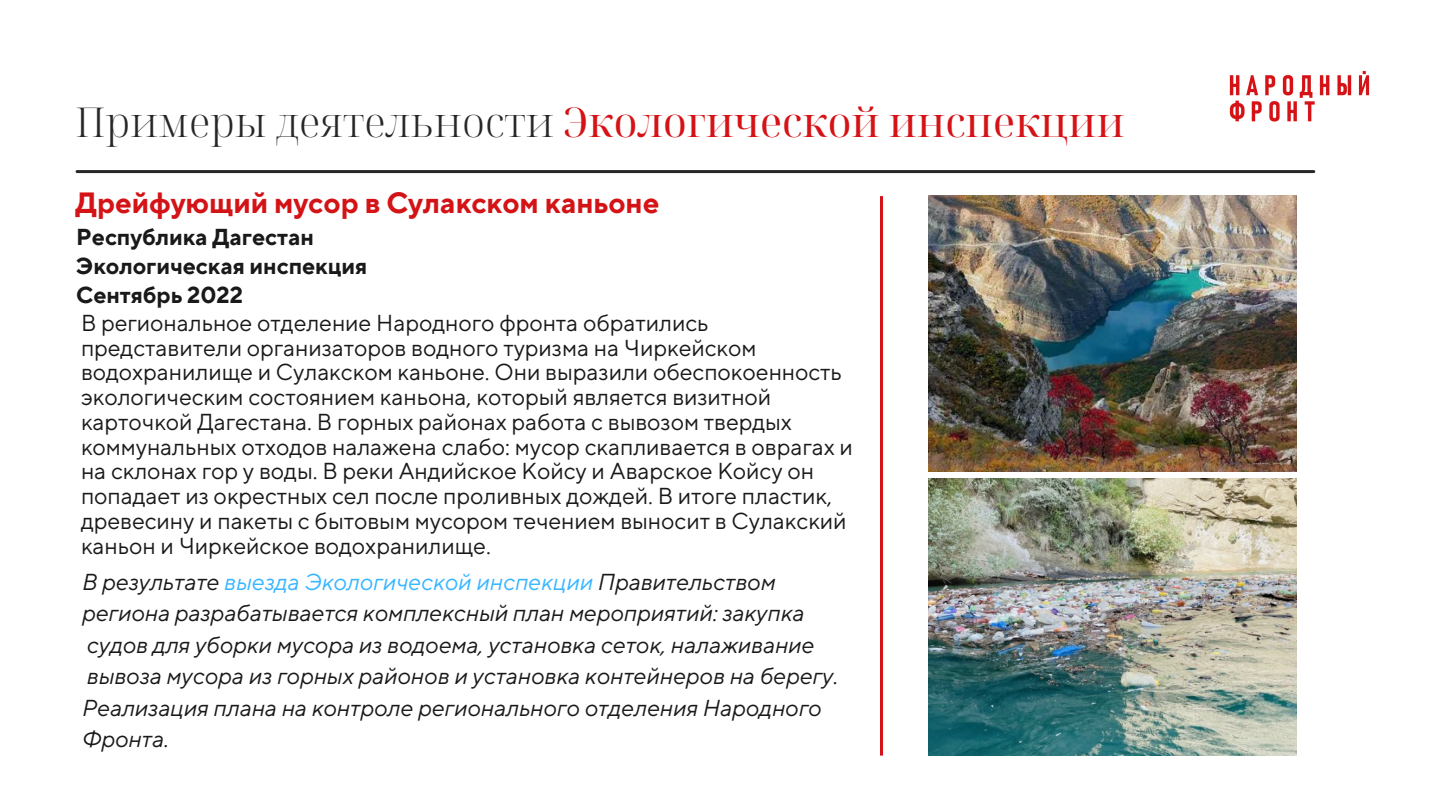
<style>
.page{position:relative;width:1440px;height:810px;background:#fff}
.page>*{position:absolute;margin:0;border:0;box-sizing:border-box;transform-origin:0 0}
.t1{font:41.1px "Noto Serif Display";color:#d51317}
.t2{font:700 29.2px "TT Norms Pro";color:#d41316}
.t3{font:23px/24.8px "TT Norms Pro";color:#191919}
.t4{font:italic 23px/31.5px "TT Norms Pro";color:#191919}
.t5{font:700 23px/29.2px "TT Norms Pro";color:#191919}
.s1{font-weight:300;color:#272727}
.s2{color:#38b6ff}
</style>
<div class="page">
<hr style="left:77px;top:170px;width:1237px;height:3px;background:#272727">
<img style="left:1229px;top:70px;width:141px;height:52px">
<hr style="left:880px;top:196px;width:3px;height:560px;background:#d41217">
<img style="left:929px;top:196px;width:367px;height:275px">
<img style="left:929px;top:479px;width:367px;height:276px">
<h1 class="t1" style="left:76px;top:93px;width:1051px"><span class="s1">Примеры деятельности</span> Экологической инспекции</h1>
<p class="t2" style="left:76px;top:186px;width:585px">Дрейфующий мусор в Сулакском каньоне</p>
<p class="t5" style="left:76px;top:223px;width:292px">Республика Дагестан<br>Экологическая инспекция<br>Сентябрь 2022</p>
<p class="t3" style="left:81px;top:311px;width:773px">В региональное отделение Народного фронта обратились представители организаторов водного туризма на Чиркейском водохранилище и Сулакском каньоне. Они выразили обеспокоенность экологическим состоянием каньона, который является визитной карточкой Дагестана. В горных районах работа с вывозом твердых коммунальных отходов налажена слабо: мусор скапливается в оврагах и на склонах гор у воды. В реки Андийское Койсу и Аварское Койсу он попадает из окрестных сел после проливных дождей. В итоге пластик, древесину и пакеты с бытовым мусором течением выносит в Сулакский каньон и Чиркейское водохранилище.</p>
<p class="t4" style="left:81px;top:567px;width:758px">В результате <span class="s2">выезда Экологической инспекции</span> Правительством региона разрабатывается комплексный план мероприятий: закупка судов для уборки мусора из водоема, установка сеток, налаживание вывоза мусора из горных районов и установка контейнеров на берегу.<br>Реализация плана на контроле регионального отделения Народного Фронта.</p>
</div>
